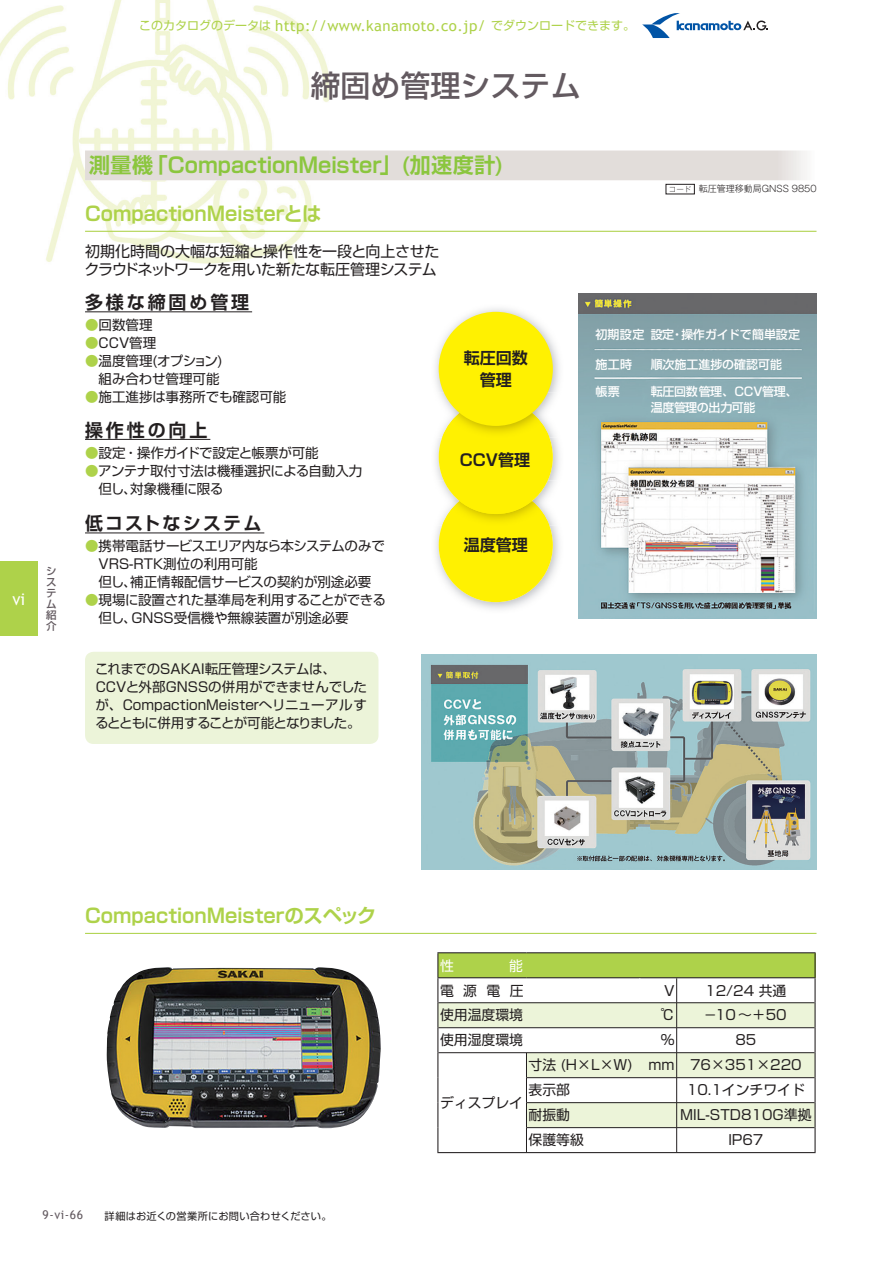
<style>
.page{position:relative;width:893px;height:1263px;background:#fff}
.page>*{position:absolute;margin:0;border:0;box-sizing:border-box;transform-origin:0 0}
.t1{font:30px "Shin Go Pro Medium 90 msp RKSJ H";color:#635a60}
.t2{font:21px "Shin Go Pr 5 De Bold 90 msp RKSJ H";color:#8bc63e}
.t3{font:19.5px "Shin Go Pr 5 De Bold 90 msp RKSJ H";color:#aed24a}
.t4{font:18px "Shin Go Pr 5 De Bold 90 msp RKSJ H";letter-spacing:.16em;color:#231f20}
.t5{font:18px "Shin Go Pr 5 De Bold 90 msp RKSJ H";letter-spacing:.12em;color:#231f20}
.t6{font:16.5px "Trebuchet MS";color:#fff}
.t7{font:16.05px/21.5px "Shin Go Pr 5 De Bold 90 msp RKSJ H";color:#231f20;text-align:center}
.t8{font:15px/18px "Shin Go Pr 5 Regular 90 msp RKSJ H";letter-spacing:-.03em;color:#231f20}
.t9{font:15px "Trebuchet MS";letter-spacing:.025em;color:#aed24a}
.t10{font:13.8px/25px "Shin Go Pr 5 Regular 90 msp RKSJ H";color:#231f20}
.t11{font:13.8px "Shin Go Pr 5 Regular 90 msp RKSJ H";color:#fff}
.t12{font:13.5px/18px "Shin Go Pr 5 Regular 90 msp RKSJ H";color:#231f20}
.t13{font:12px/26.2px "Shin Go Pro Medium 90 msp RKSJ H";letter-spacing:-.005em;color:#fff}
.t14{font:12px "Trebuchet MS";color:#635a60}
.t15{font:10.5px/11.1px "Shin Go Pro Medium 90 msp RKSJ H";color:#635a60;text-align:justify}
.t16{font:10.2px "Shin Go Pro Regular 90 msp RKSJ H";letter-spacing:.015em;color:#231f20}
.t17{font:9px "Gothic MB101 Pro Light 90 msp RKSJ H";color:#231f20}
.s1{font-family:"Shin Go Pro Regular 90 msp RKSJ H";font-size:12px}
.s2{color:#aed24a}
.s3{font-family:"UD Shin Go Pr 6 N Regular 90 msp RKSJ H"}
.s4{font-size:7.5px}
.s5{font-size:10.5px}
</style>
<div class="page">
<img style="left:0;top:0;width:329px;height:264px">
<svg style="left:642px;top:13px;width:126px;height:25px"></svg>
<div style="left:0;top:561px;width:38px;height:75px;background:#aed24a"></div>
<div style="left:329px;top:151px;width:478px;height:29px;background:#e2ddda"></div>
<div style="left:85px;top:151px;width:244px;height:29px;background:#e2ddda"></div>
<div style="left:329px;top:155px;width:172px;height:21px;background:#e2ddda"></div>
<div style="left:89px;top:155px;width:240px;height:21px;background:#e2ddda"></div>
<div style="left:666px;top:184px;width:28px;height:10px;border:1px solid #231f20"></div>
<img style="left:439px;top:526px;width:114px;height:76px">
<div style="left:439px;top:488px;width:114px;height:114px;background:#fff101;border-radius:50%"></div>
<img style="left:435px;top:437px;width:125px;height:43px">
<img style="left:439px;top:480px;width:116px;height:46px">
<img style="left:442px;top:501px;width:107px;height:25px">
<div style="left:439px;top:400px;width:114px;height:114px;background:#fff101;border-radius:50%"></div>
<img style="left:435px;top:308px;width:125px;height:84px">
<img style="left:439px;top:392px;width:116px;height:45px">
<img style="left:442px;top:400px;width:107px;height:37px">
<div style="left:439px;top:312px;width:114px;height:114px;background:#fff101;border-radius:50%"></div>
<img style="left:421px;top:655px;width:395px;height:215px">
<img style="left:578px;top:293px;width:238px;height:326px">
<img style="left:107px;top:967px;width:274px;height:162px">
<div style="left:438px;top:953px;width:377px;height:25px;background:#aed24a"></div>
<svg style="left:438px;top:978px;width:376px;height:174px"></svg>
<svg style="left:438px;top:1004px;width:376px;height:123px;fill:#ecf4d9"></svg>
<div style="left:438px;top:1053px;width:88px;height:100px;background:#fff"></div>
<hr style="left:437px;top:952px;width:89px;height:1px;background:#231f20">
<hr style="left:526px;top:952px;width:289px;height:1px;background:#231f20">
<hr style="left:437px;top:977px;width:89px;height:1px;background:#231f20">
<hr style="left:526px;top:977px;width:289px;height:1px;background:#231f20">
<svg style="left:437px;top:953px;width:1px;height:199px"></svg>
<svg style="left:814px;top:953px;width:1px;height:199px"></svg>
<hr style="left:437px;top:1152px;width:378px;height:1px;background:#231f20">
<svg style="left:639px;top:978px;width:1px;height:25px"></svg>
<hr style="left:438px;top:1003px;width:376px;height:1px;background:#231f20">
<hr style="left:438px;top:1027px;width:376px;height:1px;background:#231f20">
<svg style="left:526px;top:1053px;width:1px;height:99px"></svg>
<svg style="left:676px;top:978px;width:1px;height:174px"></svg>
<hr style="left:438px;top:1052px;width:376px;height:1px;background:#231f20">
<hr style="left:526px;top:1077px;width:288px;height:1px;background:#231f20">
<hr style="left:526px;top:1102px;width:288px;height:1px;background:#231f20">
<hr style="left:526px;top:1127px;width:288px;height:1px;background:#231f20">
<hr style="left:85px;top:933px;width:731px;height:1px;background:#aed24a">
<hr style="left:85px;top:231px;width:731px;height:1px;background:#aed24a">
<hr style="left:85px;top:311px;width:167px;height:1px;background:#231f20">
<hr style="left:85px;top:439px;width:125px;height:1px;background:#231f20">
<hr style="left:85px;top:532px;width:179px;height:1px;background:#231f20">
<div style="left:85px;top:652px;width:293px;height:92px;background:#ecf4d9;border-radius:9px"></div>
<p class="t6" style="left:13px;top:589px;width:14px">vi</p>
<p class="t15" style="left:46px;top:567px;width:12px">システム紹介</p>
<p class="t9" style="left:139px;top:17px;width:498px"><span class="s1">このカタログのデータは</span> http://www.kanamoto.co.jp/ <span class="s1">でダウンロードできます。</span></p>
<h1 class="t1" style="left:311px;top:74px;width:271px">締固め管理システム</h1>
<h2 class="t2" style="left:89px;top:158px;width:416px">測量機「CompactionMeister」(加速度計)</h2>
<h3 class="t3" style="left:85px;top:207px;width:238px">CompactionMeisterとは</h3>
<p class="t8" style="left:84px;top:245px;width:357px">初期化時間の大幅な短縮と操作性を一段と向上させたクラウドネットワークを用いた新たな転圧管理システム</p>
<h3 class="t4" style="left:85px;top:296px;width:166px">多様な締固め管理</h3>
<p class="t12" style="left:85px;top:318px;width:69px"><span class="s2">●</span>回数管理</p>
<p class="t12" style="left:85px;top:336px;width:73px"><span class="s2">●</span>CCV管理</p>
<p class="t12" style="left:85px;top:354px;width:139px;text-align:right"><span class="s2">●</span>温度管理(オプション)組み合わせ管理可能</p>
<p class="t12" style="left:85px;top:390px;width:203px"><span class="s2">●</span>施工進<span class="s3">捗</span>は事務所でも確認可能</p>
<h3 class="t4" style="left:85px;top:423px;width:124px">操作性の向上</h3>
<p class="t12" style="left:85px;top:446px;width:235px"><span class="s2">●</span>設定・操作ガイドで設定と帳票が可能</p>
<p class="t12" style="left:99px;top:464px;width:265px;text-indent:-13px"><span class="s2">●</span>アンテナ取付寸法は機種選択による自動入力但し、対象機種に限る</p>
<h3 class="t5" style="left:85px;top:517px;width:178px">低コストなシステム</h3>
<p class="t12" style="left:99px;top:539px;width:288px;text-indent:-13px"><span class="s2">●</span>携帯電話サービスエリア内なら本システムのみで<br>VRS-RTK測位の利用可能<br>但し、補正情報配信サービスの契約が別途必要</p>
<p class="t12" style="left:99px;top:593px;width:289px;text-indent:-13px"><span class="s2">●</span>現場に設置された基準局を利用することができる但し、GNSS受信機や無線装置が別途必要</p>
<p class="t12" style="left:95px;top:662px;width:273px">これまでのSAKAI転圧管理システムは、<br>CCVと外部GNSSの併用ができませんでしたが、CompactionMeisterへリニューアルするとともに併用することが可能となりました。</p>
<p class="t7" style="left:464px;top:350px;width:66px">転圧回数管理</p>
<p class="t7" style="left:460px;top:451px;width:72px">CCV管理</p>
<p class="t7" style="left:464px;top:537px;width:66px">温度管理</p>
<p class="t17" style="left:669px;top:186px;width:149px"><span class="s4">コード</span> 転圧管理移動局GNSS 9850</p>
<p class="t13" style="left:651px;top:323px;width:151px">設定・操作ガイドで簡単設定</p>
<p class="t13" style="left:651px;top:353px;width:148px">順次施工進捗の確認可能<br>転圧回数管理、CCV管理、</p>
<p class="t13" style="left:651px;top:396px;width:106px">温度管理の出力可能</p>
<p class="t13" style="left:595px;top:323px;width:51px">初期設定</p>
<p class="t13" style="left:595px;top:353px;width:38px">施工時</p>
<p class="t13" style="left:595px;top:380px;width:26px">帳票</p>
<h3 class="t3" style="left:85px;top:909px;width:293px">CompactionMeisterのスペック</h3>
<p class="t14" style="left:43px;top:1208px;width:42px">9-vi-66</p>
<p class="t16" style="left:105px;top:1212px;width:228px">詳細はお近くの営業所にお問い合わせください。</p>
<p class="t11" style="left:440px;top:960px;width:84px">性　　　　能</p>
<p class="t10" style="left:440px;top:980px;width:85px">電　源　電　圧</p>
<p class="t10" style="left:664px;top:980px;width:12px">V</p>
<p class="t10" style="left:705px;top:980px;width:83px">12/24 共通</p>
<p class="t10" style="left:440px;top:1005px;width:84px">使用温度環境</p>
<p class="t10" style="left:661px;top:1005px;width:15px">℃</p>
<p class="t10" style="left:705px;top:1005px;width:83px"><span class="s5">ー</span>10～＋50</p>
<p class="t10" style="left:440px;top:1030px;width:84px">使用湿度環境</p>
<p class="t10" style="left:661px;top:1030px;width:15px">%</p>
<p class="t10" style="left:735px;top:1030px;width:22px">85</p>
<p class="t10" style="left:529px;top:1055px;width:274px">寸法 (H×L×W) mm 76×351×220表示部</p>
<p class="t10" style="left:687px;top:1080px;width:119px">10.1インチワイド</p>
<p class="t10" style="left:440px;top:1092px;width:84px">ディスプレイ</p>
<p class="t10" style="left:529px;top:1105px;width:43px">耐振動</p>
<p class="t10" style="left:680px;top:1105px;width:133px">MIL-STD810G準拠</p>
<p class="t10" style="left:529px;top:1130px;width:57px">保護等級</p>
<p class="t10" style="left:728px;top:1130px;width:37px">IP67</p>
</div>
